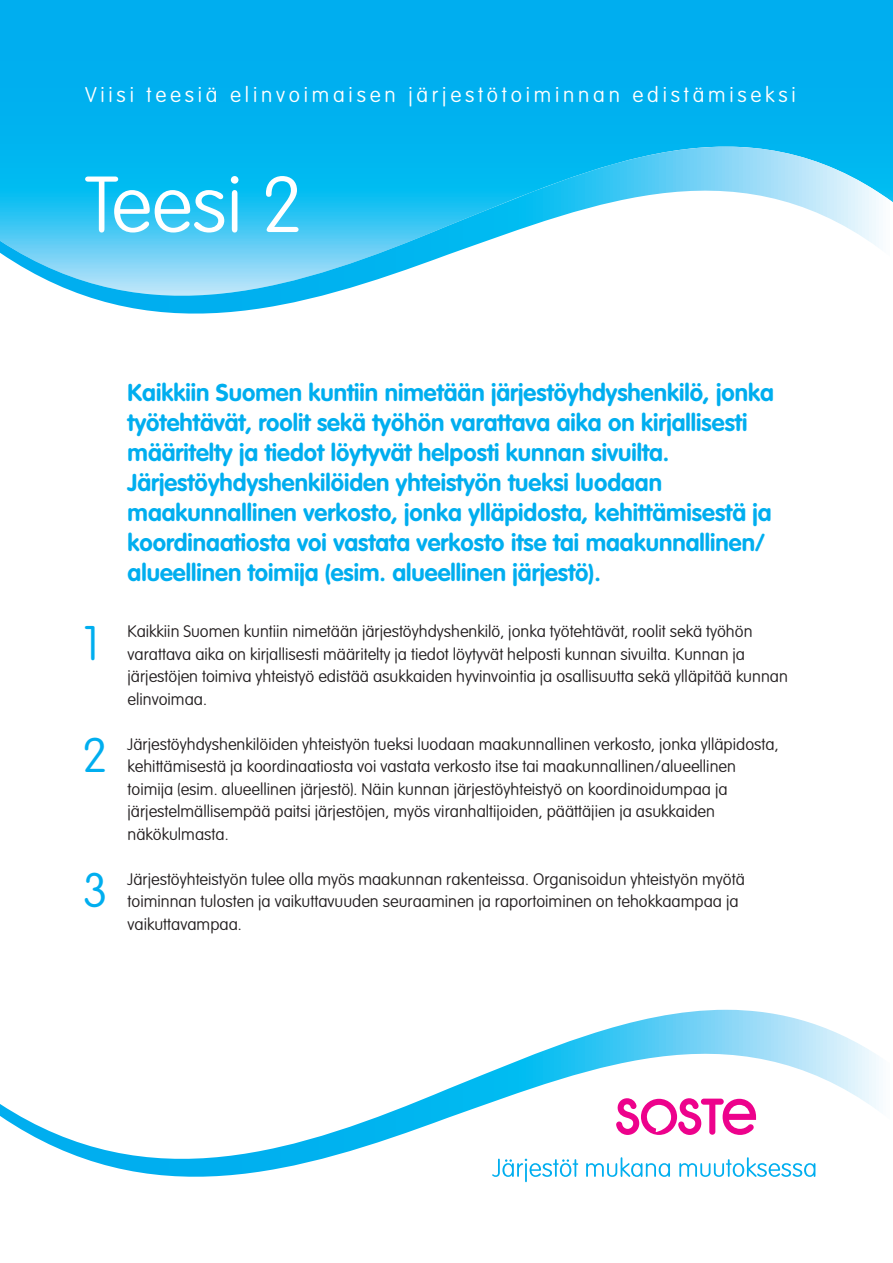
<style>
.page{position:relative;width:893px;height:1263px;background:#fff}
.page>*{position:absolute;margin:0;border:0;box-sizing:border-box;transform-origin:0 0}
.järjestö{font:100 78px "VAG Rounded Std";color:#fff}
.Teesit{font:100 47.85px "VAG Rounded Std";color:#00aeef}
.Inkku{font:700 24px/30px "VAG Rounded Std";color:#00aeef}
.t1{font:100 21px "VAG Rounded Std";letter-spacing:.18em;color:#fff}
.Teesit-2{font:100 16.5px/22.5px "VAG Rounded Std";color:#231f20}
</style>
<div class="page">
<svg style="left:0;top:1009px;width:879px;height:174px"></svg>
<svg style="left:492px;top:1157px;width:323px;height:25px"></svg>
<div style="left:701px;top:1098px;width:23px;height:7px;background:#ed028c;border-radius:3px"></div>
<svg style="left:723px;top:1099px;width:33px;height:36px"></svg>
<div style="left:709px;top:1100px;width:6px;height:35px;background:#ed028c;border-radius:3px"></div>
<svg style="left:616px;top:1098px;width:85px;height:37px"></svg>
<div style="left:0;top:0;width:893px;height:323px;background:#00afef"></div>
<svg style="left:0;top:146px;width:893px;height:177px"></svg>
<p class="t1" style="left:85px;top:82px;width:712px">Viisi teesiä elinvoimaisen järjestötoiminnan edistämiseksi</p>
<p class="järjestö" style="left:85px;top:160px;width:220px">Teesi 2</p>
<p class="Inkku" style="left:128px;top:379px;width:648px">Kaikkiin Suomen kuntiin nimetään järjestöyhdyshenkilö, jonka työtehtävät, roolit sekä työhön varattava aika on kirjallisesti määritelty ja tiedot löytyvät helposti kunnan sivuilta.<br>Järjestöyhdyshenkilöiden yhteistyön tueksi luodaan maakunnallinen verkosto, jonka ylläpidosta, kehittämisestä ja koordinaatiosta voi vastata verkosto itse tai maakunnallinen/ alueellinen toimija (esim. alueellinen järjestö).</p>
<p class="Teesit" style="left:83px;top:615px;width:18px">1</p>
<p class="Teesit-2" style="left:128px;top:621px;width:662px">Kaikkiin Suomen kuntiin nimetään järjestöyhdyshenkilö, jonka työtehtävät, roolit sekä työhön varattava aika on kirjallisesti määritelty ja tiedot löytyvät helposti kunnan sivuilta. Kunnan ja järjestöjen toimiva yhteistyö edistää asukkaiden hyvinvointia ja osallisuutta sekä ylläpitää kunnan elinvoimaa.</p>
<p class="Teesit" style="left:82px;top:728px;width:27px">2</p>
<p class="Teesit-2" style="left:128px;top:733px;width:653px">Järjestöyhdyshenkilöiden yhteistyön tueksi luodaan maakunnallinen verkosto, jonka ylläpidosta, kehittämisestä ja koordinaatiosta voi vastata verkosto itse tai maakunnallinen/alueellinen toimija (esim. alueellinen järjestö). Näin kunnan järjestöyhteistyö on koordinoidumpaa ja järjestelmällisempää paitsi järjestöjen, myös viranhaltijoiden, päättäjien ja asukkaiden näkökulmasta.</p>
<p class="Teesit" style="left:83px;top:863px;width:27px">3</p>
<p class="Teesit-2" style="left:128px;top:868px;width:619px">Järjestöyhteistyön tulee olla myös maakunnan rakenteissa. Organisoidun yhteistyön myötä toiminnan tulosten ja vaikuttavuuden seuraaminen ja raportoiminen on tehokkaampaa ja vaikuttavampaa.</p>
</div>
